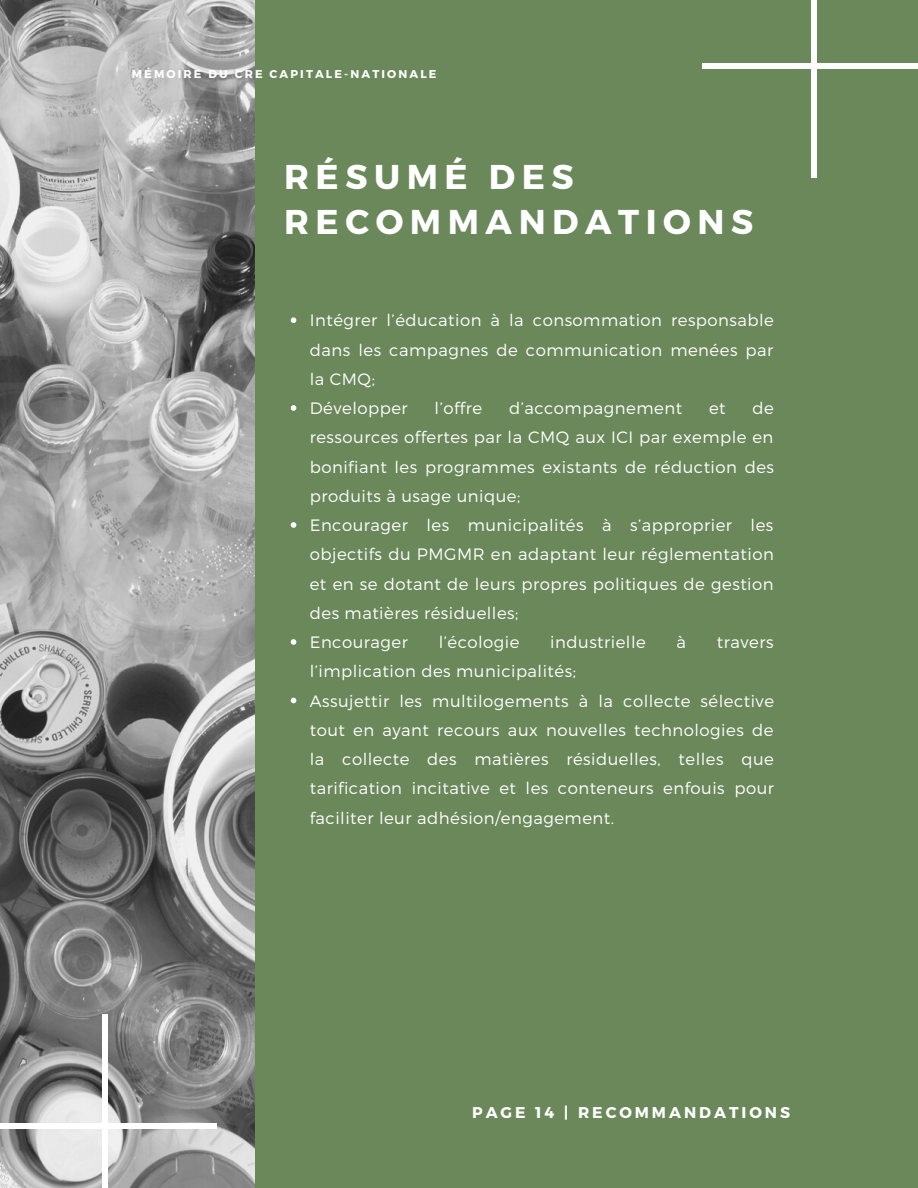
<style>
.page{position:relative;width:918px;height:1188px;background:#6a885a}
.page>*{position:absolute;margin:0;border:0;box-sizing:border-box;transform-origin:0 0}
.t1{font:700 34.35px/45px "Montserrat";letter-spacing:.19em;color:#fff}
.t2{font:300 16.5px/29.2px "Montserrat";letter-spacing:.03em;color:#fff}
.t3{font:700 15.6px "Montserrat";letter-spacing:.19em;color:#fff}
.t4{font:700 11.25px "Montserrat";letter-spacing:.19em;color:#fff}
</style>
<div class="page">
<img style="left:0;top:0;width:254px;height:1188px">
<div style="left:811px;top:0;width:6px;height:178px;background:#fff"></div>
<div style="left:703px;top:64px;width:215px;height:5px;background:#fff"></div>
<div style="left:102px;top:1014px;width:6px;height:174px;background:#fff"></div>
<div style="left:0;top:1123px;width:217px;height:5px;background:#fff"></div>
<svg style="left:291px;top:317px;width:5px;height:6px"></svg>
<svg style="left:291px;top:405px;width:5px;height:6px"></svg>
<svg style="left:291px;top:522px;width:5px;height:6px"></svg>
<svg style="left:291px;top:639px;width:5px;height:6px"></svg>
<svg style="left:291px;top:698px;width:5px;height:5px"></svg>
<p class="t4" style="left:132px;top:66px;width:306px">MÉMOIRE DU CRE CAPITALE-NATIONALE</p>
<h1 class="t1" style="left:284px;top:153px;width:470px">RÉSUMÉ DES<br>RECOMMANDATIONS</h1>
<p class="t2" style="left:310px;top:305px;width:466px">Intégrer l’éducation à la consommation responsable dans les campagnes de communication menées par la CMQ;<br>Développer</p>
<p class="t2" style="left:435px;top:393px;width:49px">l’offre</p>
<p class="t2" style="left:509px;top:393px;width:175px">d’accompagnement</p>
<p class="t2" style="left:709px;top:393px;width:18px">et</p>
<p class="t2" style="left:310px;top:393px;width:466px;text-indent:443px">de ressources offertes par la CMQ aux ICI par exemple en bonifiant les programmes existants de réduction des produits à usage unique;<br>Encourager les municipalités à s’approprier les objectifs du PMGMR en adaptant leur réglementation et en se dotant de leurs propres politiques de gestion des matières résiduelles;<br>Encourager</p>
<p class="t2" style="left:439px;top:627px;width:82px">l’écologie</p>
<p class="t2" style="left:550px;top:627px;width:97px">industrielle</p>
<p class="t2" style="left:677px;top:627px;width:11px">à</p>
<p class="t2" style="left:717px;top:627px;width:58px">travers</p>
<p class="t2" style="left:310px;top:656px;width:466px">l’implication des municipalités;<br>Assujettir les multilogements à la collecte sélective tout en ayant recours aux nouvelles technologies de la collecte des matières résiduelles, telles que tarification incitative et les conteneurs enfouis pour faciliter leur adhésion/engagement.</p>
<p class="t3" style="left:472px;top:1103px;width:319px">PAGE 14 | RECOMMANDATIONS</p>
</div>
